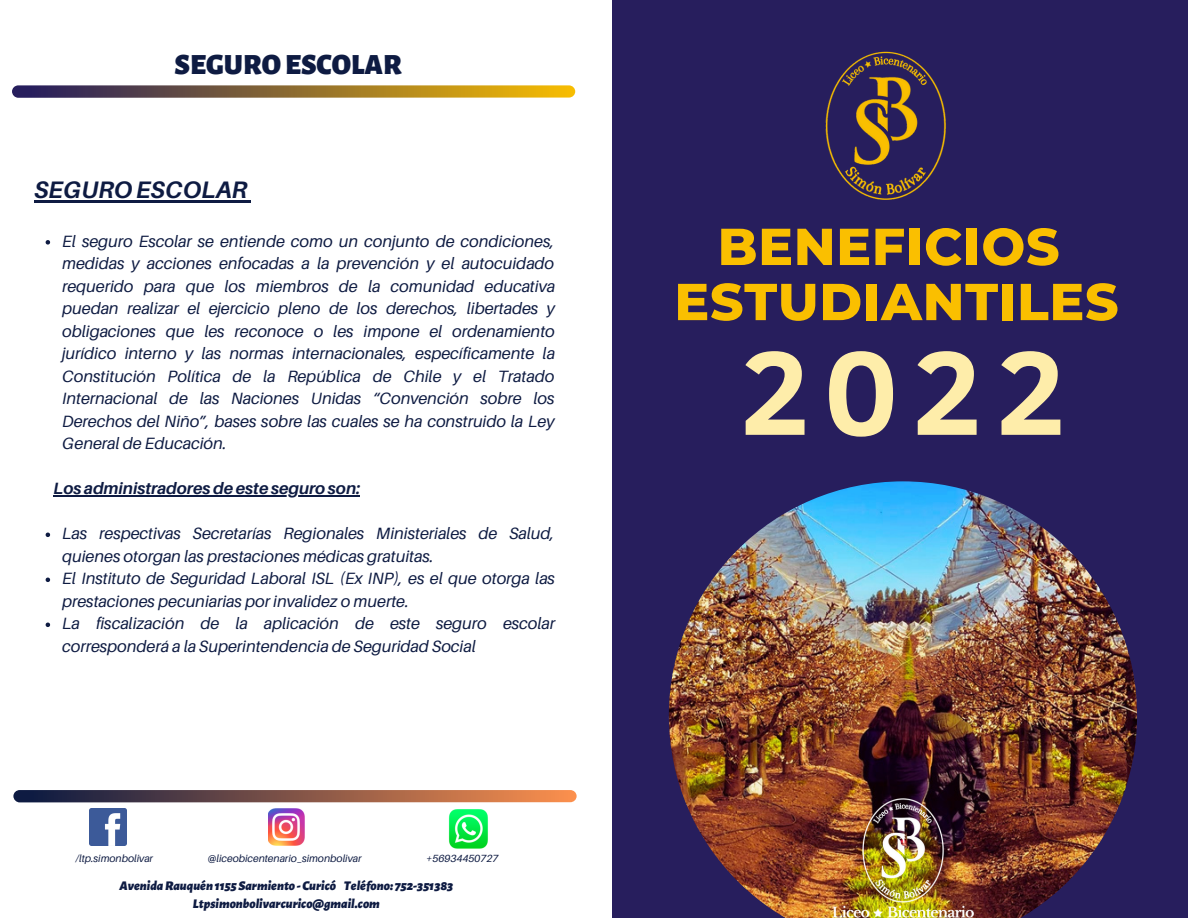
<style>
.page{position:relative;width:1188px;height:918px;background:#fff}
.page>*{position:absolute;margin:0;border:0;box-sizing:border-box;transform-origin:0 0}
.t1{font:700 121.35px "Clear Sans";color:#feedaa}
.t2{font:800 51.9px "Montserrat";letter-spacing:.015em;color:#fabf00}
.t3{font:900 29.55px "Alegreya Sans";color:#0e1b42}
.t4{font:italic 700 23.85px "Aileron";color:#0e1b42}
.t5{font:italic 16.35px/22.5px "Aileron";color:#0e1b42}
.t6{font:italic 700 16.35px "Aileron";color:#0e1b42}
.t7{font:italic 900 13.35px "Alegreya Sans";color:#0e1b42}
.t8{font:italic 10.35px "Aileron";color:#0e1b42}
</style>
<div class="page">
<img style="left:90px;top:809px;width:37px;height:37px">
<img style="left:268px;top:809px;width:36px;height:37px">
<img style="left:448px;top:809px;width:40px;height:40px">
<svg style="left:13px;top:790px;width:564px;height:12px;background:#825448"></svg>
<div style="left:612px;top:0;width:576px;height:918px;background:#271e5d"></div>
<img style="left:669px;top:481px;width:468px;height:437px">
<img style="left:827px;top:796px;width:153px;height:122px">
<img style="left:825px;top:51px;width:121px;height:149px">
<svg style="left:12px;top:85px;width:563px;height:13px;background:#92733c"></svg>
<svg style="left:46px;top:240px;width:4px;height:5px"></svg>
<svg style="left:46px;top:533px;width:4px;height:4px"></svg>
<svg style="left:46px;top:578px;width:4px;height:4px"></svg>
<svg style="left:46px;top:623px;width:4px;height:4px"></svg>
<hr style="left:34px;top:201px;width:213px;height:2px;background:#0e1b42">
<hr style="left:54px;top:495px;width:306px;height:2px;background:#0e1b42">
<p class="t3" style="left:175px;top:50px;width:229px">SEGUROESCOLAR</p>
<p class="t4" style="left:34px;top:175px;width:214px">SEGURO ESCOLAR</p>
<p class="t5" style="left:62px;top:230px;width:494px;text-align:justify">El seguro Escolar se entiende como un conjunto de condiciones, medidas y acciones enfocadas a la prevención y el autocuidado requerido para que los miembros de la comunidad educativa puedan realizar el ejercicio pleno de los derechos, libertades y obligaciones que les reconoce o les impone el ordenamiento jurídico interno y las normas internacionales, específicamente la Constitución Política de la República de Chile y el Tratado Internacional de las Naciones Unidas “Convención sobre los Derechos del Niño”, bases sobre las cuales se ha construido la Ley General de Educación.</p>
<p class="t6" style="left:54px;top:478px;width:308px">Los administradores de este seguro son:</p>
<p class="t5" style="left:62px;top:522px;width:494px">Las respectivas Secretarías Regionales Ministeriales de Salud, quienes otorgan las prestaciones médicas gratuitas.</p>
<p class="t5" style="left:62px;top:567px;width:494px">El Instituto de Seguridad Laboral ISL (Ex INP), es el que otorga las prestaciones pecuniarias por invalidez o muerte.</p>
<p class="t5" style="left:62px;top:612px;width:494px">La fiscalización de la aplicación de este seguro escolar corresponderá a la Superintendencia de Seguridad Social</p>
<p class="t8" style="left:76px;top:852px;width:79px">/ltp.simonbolivar</p>
<p class="t8" style="left:208px;top:852px;width:155px">@liceobicentenario_simonbolivar</p>
<p class="t8" style="left:426px;top:852px;width:74px">+56934450727</p>
<p class="t7" style="left:119px;top:879px;width:335px">AvenidaRauquén1155Sarmiento -Curicó Teléfono: 752-351383</p>
<p class="t7" style="left:193px;top:898px;width:189px">Ltpsimonbolivarcurico@gmail.com</p>
<p class="t2" style="left:718px;top:215px;width:343px">BENEFICIOS</p>
<p class="t2" style="left:674px;top:270px;width:446px">ESTUDIANTILES</p>
<p class="t1" style="left:739px;top:304px;width:329px">2022</p>
</div>
